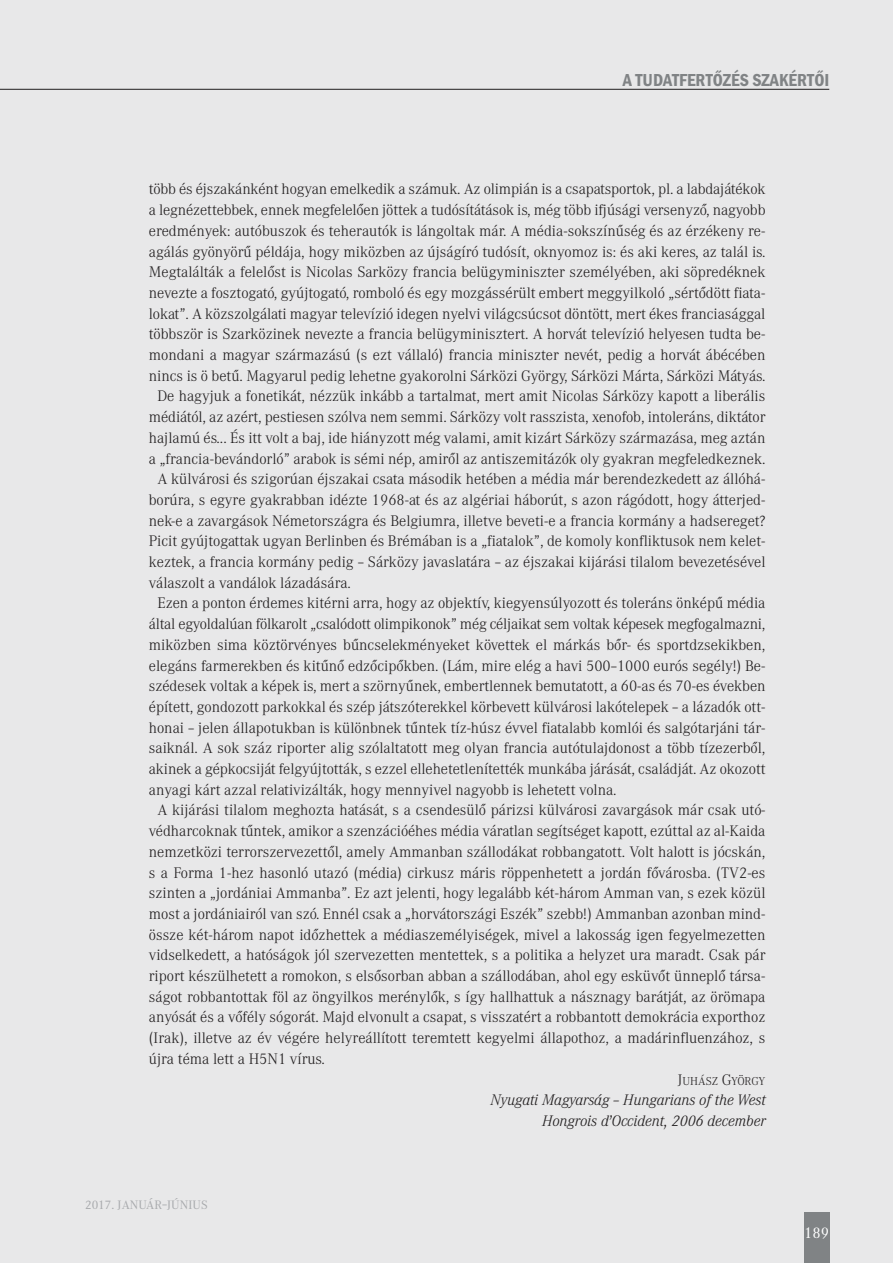
<style>
.page{position:relative;width:893px;height:1263px;background:#e8e8e9}
.page>*{position:absolute;margin:0;border:0;box-sizing:border-box;transform-origin:0 0}
.t1{font:600 condensed 18px "Franklin Gothic";color:#808385}
.t2{font:300 15px "Corporate A";color:#201d1e}
.t3{font:italic 300 15px/20.7px "Corporate A";color:#201d1e;text-align:right}
.t4{font:15px "Corporate A";color:#fff}
.t5{font:12px "Corporate A";letter-spacing:.01em;color:#a7a9ac}
.t6{font:300 11.25px "Corporate A";color:#201d1e}
.s1{font-size:15px}
</style>
<div class="page">
<div style="left:804px;top:1212px;width:25px;height:51px;background:#808385"></div>
<hr style="left:0;top:89px;width:829px;height:1px;background:#201d1e">
<p class="t1" style="left:623px;top:69px;width:208px">A TUDATFERTŐZÉS SZAKÉRTŐI</p>
<p class="t2" style="left:149px;top:184px;width:618px">több és éjszakánként hogyan emelkedik a számuk. Az olimpián is a csapatsportok, pl. a labdajátékok</p>
<p class="t2" style="left:149px;top:204px;width:618px">a legnézettebbek, ennek megfelelően jöttek a tudósítátások is, még több ifjúsági versenyző, nagyobb</p>
<p class="t2" style="left:149px;top:225px;width:618px">eredmények: autóbuszok és teherautók is lángoltak már. A média-sokszínűség és az érzékeny re-</p>
<p class="t2" style="left:149px;top:246px;width:618px">agálás gyönyörű példája, hogy miközben az újságíró tudósít, oknyomoz is: és aki keres, az talál is.</p>
<p class="t2" style="left:149px;top:267px;width:618px">Megtalálták a felelőst is Nicolas Sarközy francia belügyminiszter személyében, aki söpredéknek</p>
<p class="t2" style="left:149px;top:287px;width:618px">nevezte a fosztogató, gyújtogató, romboló és egy mozgássérült embert meggyilkoló „sértődött fiata-</p>
<p class="t2" style="left:149px;top:308px;width:618px">lokat”. A közszolgálati magyar televízió idegen nyelvi világcsúcsot döntött, mert ékes franciasággal</p>
<p class="t2" style="left:149px;top:329px;width:618px">többször is Szarközinek nevezte a francia belügyminisztert. A horvát televízió helyesen tudta be-</p>
<p class="t2" style="left:149px;top:349px;width:618px">mondani a magyar származású (s ezt vállaló) francia miniszter nevét, pedig a horvát ábécében</p>
<p class="t2" style="left:149px;top:370px;width:618px">nincs is ö betű. Magyarul pedig lehetne gyakorolni Sárközi György, Sárközi Márta, Sárközi Mátyás.</p>
<p class="t2" style="left:157px;top:391px;width:610px">De hagyjuk a fonetikát, nézzük inkább a tartalmat, mert amit Nicolas Sárközy kapott a liberális</p>
<p class="t2" style="left:149px;top:411px;width:618px">médiától, az azért, pestiesen szólva nem semmi. Sárközy volt rasszista, xenofob, intoleráns, diktátor</p>
<p class="t2" style="left:149px;top:432px;width:618px">hajlamú és... És itt volt a baj, ide hiányzott még valami, amit kizárt Sárközy származása, meg aztán</p>
<p class="t2" style="left:149px;top:453px;width:618px">a „francia-bevándorló” arabok is sémi nép, amiről az antiszemitázók oly gyakran megfeledkeznek.</p>
<p class="t2" style="left:157px;top:474px;width:610px">A külvárosi és szigorúan éjszakai csata második hetében a média már berendezkedett az állóhá-</p>
<p class="t2" style="left:149px;top:494px;width:618px">borúra, s egyre gyakrabban idézte 1968-at és az algériai háborút, s azon rágódott, hogy átterjed-</p>
<p class="t2" style="left:149px;top:515px;width:618px">nek-e a zavargások Németországra és Belgiumra, illetve beveti-e a francia kormány a hadsereget?</p>
<p class="t2" style="left:149px;top:536px;width:618px">Picit gyújtogattak ugyan Berlinben és Brémában is a „fiatalok”, de komoly konfliktusok nem kelet-</p>
<p class="t2" style="left:149px;top:556px;width:618px">keztek, a francia kormány pedig – Sárközy javaslatára – az éjszakai kijárási tilalom bevezetésével</p>
<p class="t2" style="left:149px;top:577px;width:204px">válaszolt a vandálok lázadására.</p>
<p class="t2" style="left:157px;top:598px;width:610px">Ezen a ponton érdemes kitérni arra, hogy az objektív, kiegyensúlyozott és toleráns önképű média</p>
<p class="t2" style="left:149px;top:618px;width:618px">által egyoldalúan fölkarolt „csalódott olimpikonok” még céljaikat sem voltak képesek megfogalmazni,</p>
<p class="t2" style="left:149px;top:639px;width:618px">miközben sima köztörvényes bűncselekményeket követtek el márkás bőr- és sportdzsekikben,</p>
<p class="t2" style="left:149px;top:660px;width:618px">elegáns farmerekben és kitűnő edzőcipőkben. (Lám, mire elég a havi 500–1000 eurós segély!) Be-</p>
<p class="t2" style="left:149px;top:681px;width:618px">szédesek voltak a képek is, mert a szörnyűnek, embertlennek bemutatott, a 60-as és 70-es években</p>
<p class="t2" style="left:149px;top:701px;width:618px">épített, gondozott parkokkal és szép játszóterekkel körbevett külvárosi lakótelepek – a lázadók ott-</p>
<p class="t2" style="left:149px;top:722px;width:618px">honai – jelen állapotukban is különbnek tűntek tíz-húsz évvel fiatalabb komlói és salgótarjáni tár-</p>
<p class="t2" style="left:149px;top:743px;width:618px">saiknál. A sok száz riporter alig szólaltatott meg olyan francia autótulajdonost a több tízezerből,</p>
<p class="t2" style="left:149px;top:763px;width:618px">akinek a gépkocsiját felgyújtották, s ezzel ellehetetlenítették munkába járását, családját. Az okozott</p>
<p class="t2" style="left:149px;top:784px;width:469px">anyagi kárt azzal relativizálták, hogy mennyivel nagyobb is lehetett volna.</p>
<p class="t2" style="left:157px;top:805px;width:610px">A kijárási tilalom meghozta hatását, s a csendesülő párizsi külvárosi zavargások már csak utó-</p>
<p class="t2" style="left:149px;top:825px;width:618px">védharcoknak tűntek, amikor a szenzációéhes média váratlan segítséget kapott, ezúttal az al-Kaida</p>
<p class="t2" style="left:149px;top:846px;width:618px">nemzetközi terrorszervezettől, amely Ammanban szállodákat robbangatott. Volt halott is jócskán,</p>
<p class="t2" style="left:149px;top:867px;width:618px">s a Forma 1-hez hasonló utazó (média) cirkusz máris röppenhetett a jordán fővárosba. (TV2-es</p>
<p class="t2" style="left:149px;top:888px;width:618px">szinten a „jordániai Ammanba”. Ez azt jelenti, hogy legalább két-három Amman van, s ezek közül</p>
<p class="t2" style="left:149px;top:908px;width:618px">most a jordániairól van szó. Ennél csak a „horvátországi Eszék” szebb!) Ammanban azonban mind-</p>
<p class="t2" style="left:149px;top:929px;width:618px">össze két-három napot időzhettek a médiaszemélyiségek, mivel a lakosság igen fegyelmezetten</p>
<p class="t2" style="left:149px;top:950px;width:618px">vidselkedett, a hatóságok jól szervezetten mentettek, s a politika a helyzet ura maradt. Csak pár</p>
<p class="t2" style="left:149px;top:970px;width:618px">riport készülhetett a romokon, s elsősorban abban a szállodában, ahol egy esküvőt ünneplő társa-</p>
<p class="t2" style="left:149px;top:991px;width:618px">ságot robbantottak föl az öngyilkos merénylők, s így hallhattuk a násznagy barátját, az örömapa</p>
<p class="t2" style="left:149px;top:1012px;width:618px">anyósát és a vőfély sógorát. Majd elvonult a csapat, s visszatért a robbantott demokrácia exporthoz</p>
<p class="t2" style="left:149px;top:1032px;width:618px">(Irak), illetve az év végére helyreállított teremtett kegyelmi állapothoz, a madárinfluenzához, s</p>
<p class="t2" style="left:149px;top:1053px;width:177px">újra téma lett a H5N1 vírus.</p>
<p class="t6" style="left:678px;top:1077px;width:89px"><span class="s1">J</span>UHÁSZ <span class="s1">G</span>YÖRGY</p>
<p class="t3" style="left:491px;top:1091px;width:276px">Nyugati Magyarság – Hungarians of the West<br>Hongrois d’Occident, 2006 december</p>
<p class="t5" style="left:85px;top:1198px;width:124px">2017. JANUÁR–JÚNIUS</p>
<p class="t4" style="left:804px;top:1225px;width:26px">189</p>
</div>
